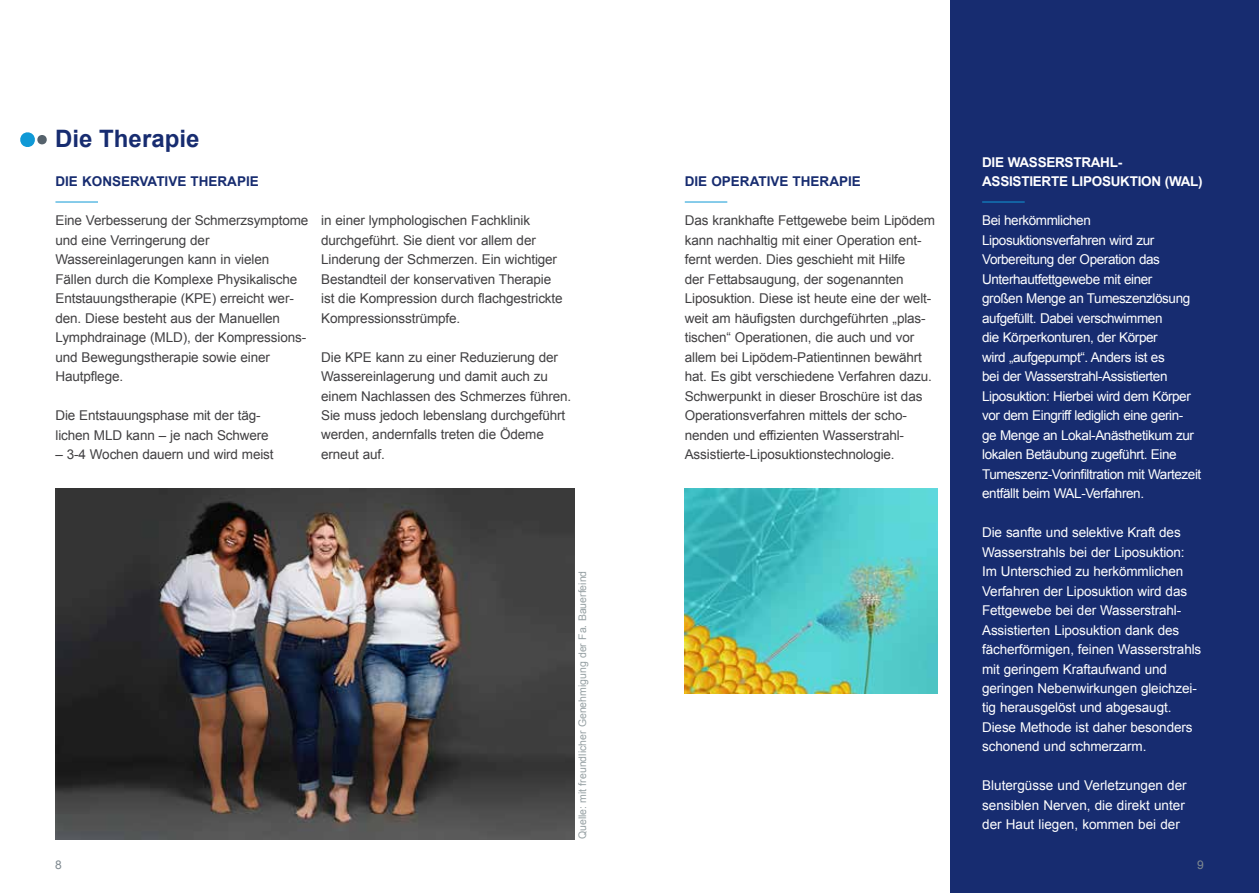
<style>
.page{position:relative;width:1259px;height:893px;background:#fff}
.page>*{position:absolute;margin:0;border:0;box-sizing:border-box;transform-origin:0 0}
.t1{font:700 24px "Arial";color:#172c70}
.t2{font:13.5px/19.5px "Arial";letter-spacing:-.01em;color:#414042}
.t3{font:13.5px/19.5px "Arial";letter-spacing:-.03em;color:#fff}
.t4{font:13.5px/19.5px "Arial";letter-spacing:-.01em;color:#fff}
.t5{font:13.5px/19.5px "Arial";color:#fff}
.t6{font:700 13.5px "Arial";color:#172c70}
.t7{font:700 13.5px/19.5px "Arial";letter-spacing:-.02em;color:#fff}
.t8{font:12px "Arial";color:#7f8990}
.t9{font:10.5px "Arial";color:#97a1a4}
</style>
<div class="page">
<div style="left:950px;top:0;width:309px;height:893px;background:#172c70"></div>
<hr style="left:55px;top:202px;width:43px;height:1px;background:#1099d6">
<hr style="left:685px;top:202px;width:42px;height:1px;background:#1099d6">
<img style="left:55px;top:488px;width:519px;height:351px">
<img style="left:685px;top:488px;width:253px;height:205px">
<hr style="left:982px;top:202px;width:42px;height:1px;background:#1099d6">
<svg style="left:20px;top:132px;width:27px;height:15px"></svg>
<h1 class="t1" style="left:55px;top:123px;width:146px">Die Therapie</h1>
<p class="t6" style="left:55px;top:172px;width:205px">DIE KONSERVATIVE THERAPIE</p>
<p class="t2" style="left:55px;top:211px;width:254px">Eine Verbesserung der Schmerzsymptome und eine Verringerung der Wassereinlagerungen kann in vielen Fällen durch die Komplexe Physikalische Entstauungstherapie (KPE) erreicht wer&shy;den. Diese besteht aus der Manuellen Lymphdrainage (MLD), der Kompressions&shy;und Bewegungstherapie sowie einer Hautpflege.</p>
<p class="t2" style="left:55px;top:406px;width:215px">Die Entstauungsphase mit der täg&shy;lichen MLD kann – je nach Schwere</p>
<p class="t2" style="left:55px;top:445px;width:220px">– 3-4 Wochen dauern und wird meist</p>
<p class="t2" style="left:321px;top:211px;width:243px">in einer lymphologischen Fachklinik durchgeführt. Sie dient vor allem der Linderung der Schmerzen. Ein wichtiger Bestandteil der konservativen Therapie ist die Kompression durch flachgestrickte Kompressionsstrümpfe.</p>
<p class="t2" style="left:321px;top:347px;width:252px">Die KPE kann zu einer Reduzierung der Wassereinlagerung und damit auch zu einem Nachlassen des Schmerzes führen.<br>Sie muss jedoch lebenslang durchgeführt werden, andernfalls treten die Ödeme erneut auf.</p>
<p class="t9" style="left:575px;top:839px;width:270px;rotate:-90deg">Quelle: mit freundlicher Genehmigung der Fa. Bauerfeind</p>
<p class="t6" style="left:685px;top:172px;width:178px">DIE OPERATIVE THERAPIE</p>
<p class="t2" style="left:685px;top:211px;width:252px">Das krankhafte Fettgewebe beim Lipödem kann nachhaltig mit einer Operation ent&shy;fernt werden. Dies geschieht mit Hilfe<br>der Fettabsaugung, der sogenannten Liposuktion. Diese ist heute eine der welt&shy;weit am häufigsten durchgeführten „plas&shy;tischen“ Operationen, die auch und vor allem bei Lipödem-Patientinnen bewährt hat. Es gibt verschiedene Verfahren dazu.<br>Schwerpunkt in dieser Broschüre ist das Operationsverfahren mittels der scho&shy;nenden und effizienten Wasserstrahl-Assistierte-Liposuktionstechnologie.</p>
<p class="t7" style="left:982px;top:152px;width:222px">DIE WASSERSTRAHL-<br>ASSISTIERTE LIPOSUKTION (WAL)</p>
<p class="t3" style="left:982px;top:211px;width:221px">Bei herkömmlichen Liposuktionsverfahren wird zur Vorbereitung der Operation das Unterhautfettgewebe mit einer<br>großen Menge an Tumeszenzlösung aufgefüllt. Dabei verschwimmen<br>die Körperkonturen, der Körper<br>wird „aufgepumpt“. Anders ist es<br>bei der Wasserstrahl-Assistierten Liposuktion: Hierbei wird dem Körper vor dem Eingriff lediglich eine gerin&shy;ge Menge an Lokal-Anästhetikum zur lokalen Betäubung zugeführt. Eine Tumeszenz-Vorinfiltration mit Wartezeit entfällt beim WAL-Verfahren.</p>
<p class="t4" style="left:982px;top:523px;width:221px">Die sanfte und selektive Kraft des Wasserstrahls bei der Liposuktion:<br>Im Unterschied zu herkömmlichen Verfahren der Liposuktion wird das Fettgewebe bei der Wasserstrahl-Assistierten Liposuktion dank des fächerförmigen, feinen Wasserstrahls mit geringem Kraftaufwand und geringen Nebenwirkungen gleichzei&shy;tig herausgelöst und abgesaugt.<br>Diese Methode ist daher besonders schonend und schmerzarm.</p>
<p class="t5" style="left:982px;top:776px;width:206px">Blutergüsse und Verletzungen der sensiblen Nerven, die direkt unter der Haut liegen, kommen bei der</p>
<p class="t8" style="left:55px;top:856px;width:8px">8</p>
<p class="t8" style="left:1197px;top:856px;width:8px">9</p>
</div>
